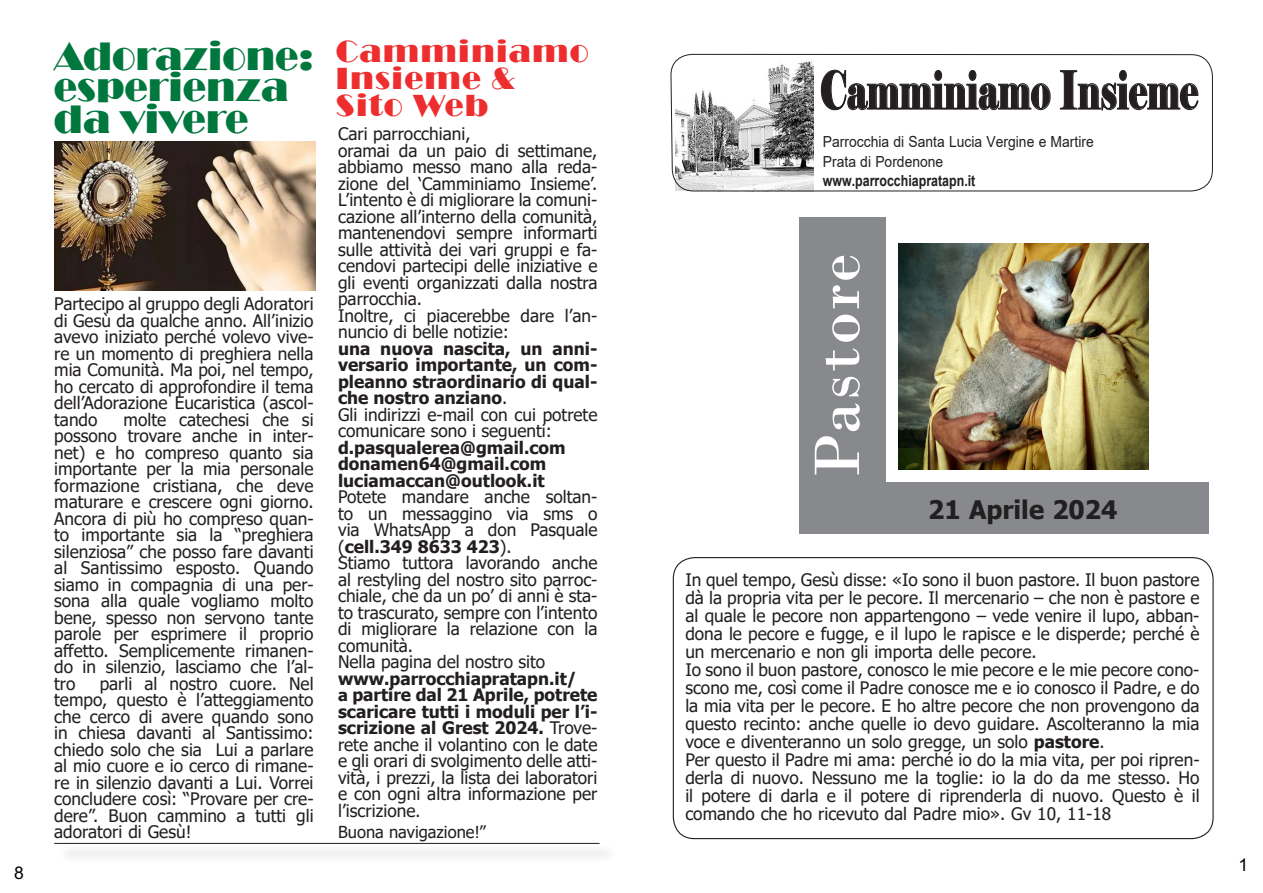
<style>
.page{position:relative;width:1263px;height:893px;background:#fff}
.page>*{position:absolute;margin:0;border:0;box-sizing:border-box;transform-origin:0 0}
.t1{font:67.5px "Bodoni";letter-spacing:.03em;color:#fff}
.t2{font:52.5px "Elephant";color:#231f20;scale:.66 1}
.t3{font:40.95px/31.5px "Broadway";color:#00773d;scale:.95 1}
.t4{font:31.5px/27px "Broadway";letter-spacing:.04em;color:#ee2d2e}
.t5{font:700 25.5px "Tahoma";color:#231f20}
.t6{font:17.55px "Arial";color:#000}
.t7{font:17.25px/16.5px "Tahoma";color:#231f20}
.t8{font:700 17.25px/16.5px "Tahoma";color:#231f20}
.t9{font:16.5px "Tahoma";color:#231f20}
.t10{font:15.3px/19.5px "Arial";color:#231f20;scale:.91 1}
.t11{font:700 15.3px "Arial";color:#231f20;scale:.81 1}
.s1{font-weight:400}
.s2{font-weight:700}
.s3{font-weight:700;font-size:16.5px}
.s4{font-size:16.5px}
</style>
<div class="page">
<div style="left:673px;top:557px;width:540px;height:282px;border:1px solid #231f20;border-radius:21px"></div>
<svg style="left:670px;top:54px;width:543px;height:227px"></svg>
<svg style="left:821px;top:69px;width:230px;height:41px"></svg>
<svg style="left:1060px;top:70px;width:139px;height:41px"></svg>
<div style="left:886px;top:482px;width:323px;height:51px;background:#87898c"></div>
<div style="left:799px;top:217px;width:87px;height:316px;background:#87898c"></div>
<img style="left:898px;top:243px;width:250px;height:226px">
<div style="left:58px;top:845px;width:559px;height:17px;background:#f6f6f6"></div>
<hr style="left:54px;top:843px;width:546px;height:1px;background:#231f20">
<img style="left:54px;top:141px;width:262px;height:150px">
<p class="t6" style="left:14px;top:863px;width:11px">8</p>
<h3 class="t3" style="left:54px;top:40px;width:275px">Adorazione: esperienza da vivere</h3>
<p class="t7" style="left:54px;top:296px;width:261px;text-align:justify">Partecipo al gruppo degli Adoratori di Gesù da qualche anno. All’inizio avevo iniziato perché volevo vive&shy;re un momento di preghiera nella mia Comunità. Ma poi, nel tempo, ho cercato di approfondire il tema dell’Adorazione Eucaristica (ascol&shy;tando</p>
<p class="t7" style="left:54px;top:412px;width:261px;text-align:justify;text-indent:69px">molte catechesi che si possono trovare anche in inter&shy;net) e ho compreso quanto sia importante per la mia personale formazione cristiana, che deve maturare e crescere ogni giorno.<br>Ancora di più ho compreso quan&shy;to importante sia la “preghiera silenziosa” che posso fare davanti al Santissimo esposto. Quando siamo in compagnia di una per&shy;sona alla quale vogliamo molto bene, spesso non servono tante parole per esprimere il proprio affetto. Semplicemente rimanen&shy;do in silenzio, lasciamo che l’al&shy;tro</p>
<p class="t7" style="left:54px;top:676px;width:261px;text-align:justify;text-indent:45px">parli al nostro cuore. Nel tempo, questo è l’atteggiamento che cerco di avere quando sono in chiesa davanti al Santissimo: chiedo solo che sia Lui a parlare al mio cuore e io cerco di rimane&shy;re in silenzio davanti a Lui. Vorrei concludere così: “Provare per cre&shy;dere”. Buon cammino a tutti gli adoratori di Gesù!</p>
<h3 class="t4" style="left:336px;top:38px;width:254px">Camminiamo<br>Insieme &amp;<br>Sito Web</h3>
<p class="t7" style="left:338px;top:127px;width:261px">Cari parrocchiani,<br>oramai da un paio di settimane, abbiamo messo mano alla reda&shy;zione del ‘Camminiamo Insieme’.<br>L’intento è di migliorare la comuni&shy;cazione all’interno della comunità, mantenendovi sempre informarti sulle attività dei vari gruppi e fa&shy;cendovi partecipi delle iniziative e gli eventi organizzati dalla nostra parrocchia.<br>Inoltre, ci piacerebbe dare l’an&shy;nuncio di belle notizie:</p>
<p class="t8" style="left:338px;top:341px;width:261px">una nuova nascita, un anni&shy;versario importante, un com&shy;pleanno straordinario di qual&shy;che nostro anziano<span class="s1">.<br>Gli indirizzi e-mail con cui potrete comunicare sono i seguenti:</span></p>
<p class="t8" style="left:338px;top:440px;width:229px">d.pasqualerea@gmail.com donamen64@gmail.com luciamaccan@outlook.it</p>
<p class="t7" style="left:338px;top:490px;width:261px">Potete mandare anche soltan&shy;to un messaggino via sms o via WhatsApp a don Pasquale (<span class="s2">cell.349 8633 423</span>).<br>Stiamo tuttora lavorando anche al restyling del nostro sito parroc&shy;chiale, che da un po’ di anni è sta&shy;to trascurato, sempre con l’intento di migliorare la relazione con la comunità.<br>Nella pagina del nostro sito</p>
<p class="t7" style="left:338px;top:671px;width:261px"><span class="s2">www.parrocchiapratapn.it/<br></span><span class="s3">a</span> <span class="s2">partire dal 21 Aprile, potrete scaricare tutti i moduli per l’i&shy;scrizione al Grest 2024.</span> Trove&shy;rete anche il volantino con le date e gli orari di svolgimento delle atti&shy;vità, i prezzi, la lista dei laboratori e con ogni altra informazione per l’iscrizione<span class="s4">.</span></p>
<p class="t9" style="left:338px;top:821px;width:149px">Buona navigazione!”</p>
<h2 class="t2" style="left:820px;top:57px;width:575px">Camminiamo Insieme</h2>
<p class="t10" style="left:823px;top:132px;width:299px">Parrocchia di Santa Lucia Vergine e Martire<br>Prata di Pordenone</p>
<p class="t11" style="left:823px;top:170px;width:190px">www.parrocchiapratapn.it</p>
<h1 class="t1" style="left:797px;top:478px;width:226px;rotate:-90deg">Pastore</h1>
<h3 class="t5" style="left:928px;top:492px;width:190px">21 Aprile 2024</h3>
<p class="t7" style="left:685px;top:571px;width:516px;line-height:18px">In quel tempo, Gesù disse: «Io sono il buon pastore. Il buon pastore dà la propria vita per le pecore. Il mercenario – che non è pastore e al quale le pecore non appartengono – vede venire il lupo, abban&shy;dona le pecore e fugge, e il lupo le rapisce e le disperde; perché è un mercenario e non gli importa delle pecore.<br>Io sono il buon pastore, conosco le mie pecore e le mie pecore cono&shy;scono me, così come il Padre conosce me e io conosco il Padre, e do la mia vita per le pecore. E ho altre pecore che non provengono da questo recinto: anche quelle io devo guidare. Ascolteranno la mia voce e diventeranno un solo gregge, un solo <span class="s2">pastore</span>.<br>Per questo il Padre mi ama: perché io do la mia vita, per poi ripren&shy;derla di nuovo. Nessuno me la toglie: io la do da me stesso. Ho il potere di darla e il potere di riprenderla di nuovo. Questo è il comando che ho ricevuto dal Padre mio». Gv 10, 11-18</p>
<p class="t6" style="left:1238px;top:855px;width:11px">1</p>
</div>
